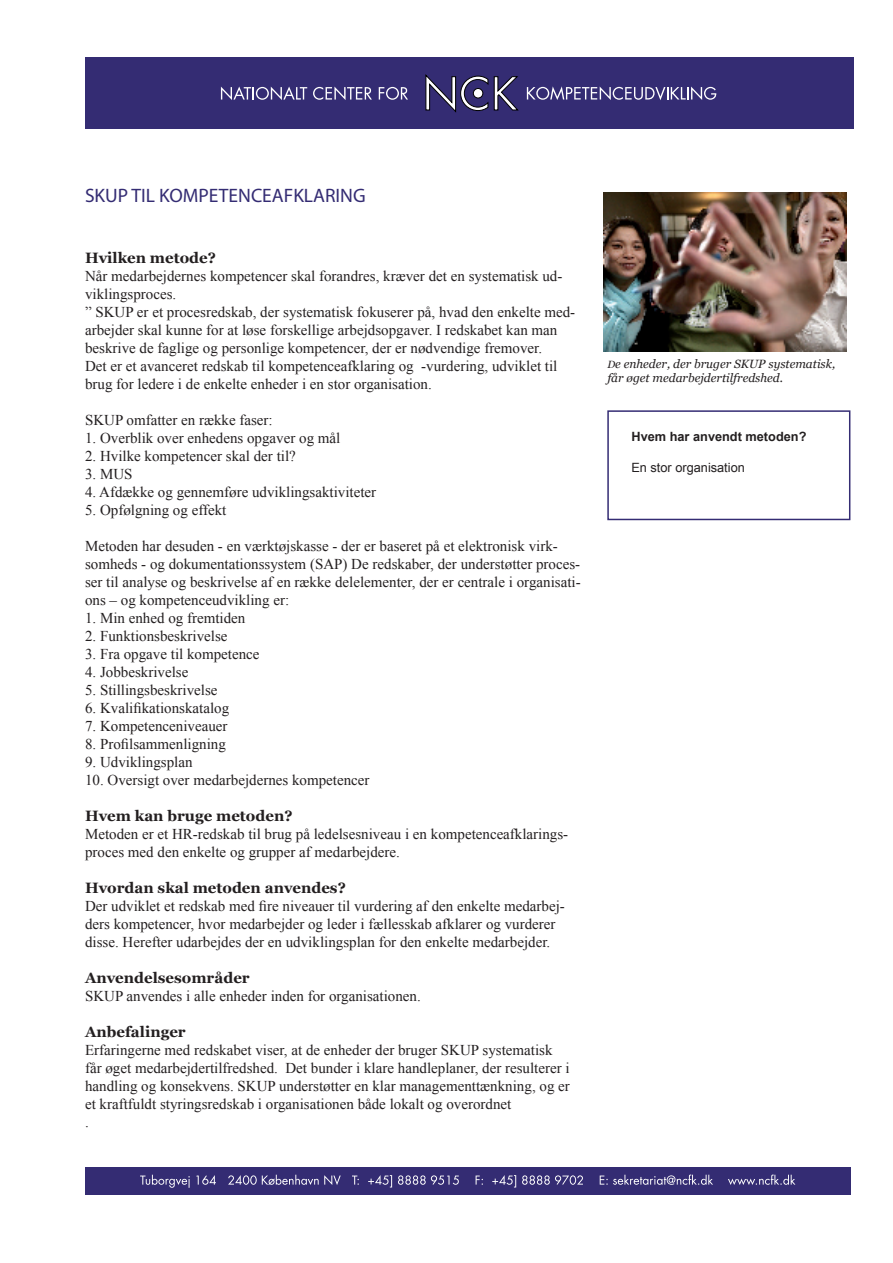
<style>
.page{position:relative;width:893px;height:1263px;background:#fff}
.page>*{position:absolute;margin:0;border:0;box-sizing:border-box;transform-origin:0 0}
.t1{font:19.5px "Myriad Pro";color:#342c73}
.t2{font:15px/18px "Times New Roman";color:#231f20}
.t3{font:700 15px "Georgia";color:#231f20}
.t4{font:700 12.75px "Arial";color:#231f20}
.t5{font:12.75px "Arial";color:#231f20}
.t6{font:italic 12px/14.4px "Georgia";color:#231f20}
.s1{font-size:10.5px}
</style>
<div class="page">
<div style="left:607px;top:410px;width:243px;height:110px;border:2px solid #342c73"></div>
<div style="left:85px;top:1168px;width:765px;height:27px;background:#342c73"></div>
<svg style="left:140px;top:1175px;width:50px;height:13px"></svg>
<svg style="left:196px;top:1175px;width:20px;height:10px"></svg>
<svg style="left:228px;top:1175px;width:113px;height:10px"></svg>
<svg style="left:352px;top:1175px;width:7px;height:10px"></svg>
<svg style="left:368px;top:1175px;width:24px;height:12px"></svg>
<svg style="left:398px;top:1175px;width:61px;height:10px"></svg>
<svg style="left:476px;top:1175px;width:7px;height:10px"></svg>
<svg style="left:492px;top:1175px;width:24px;height:12px"></svg>
<svg style="left:522px;top:1175px;width:61px;height:10px"></svg>
<svg style="left:600px;top:1174px;width:113px;height:11px"></svg>
<svg style="left:728px;top:1174px;width:67px;height:11px"></svg>
<div style="left:85px;top:57px;width:768px;height:72px;background:#342c73"></div>
<svg style="left:221px;top:87px;width:86px;height:13px"></svg>
<svg style="left:313px;top:87px;width:59px;height:13px"></svg>
<svg style="left:379px;top:87px;width:29px;height:13px"></svg>
<svg style="left:425px;top:75px;width:63px;height:37px"></svg>
<svg style="left:494px;top:76px;width:24px;height:34px"></svg>
<div style="left:473px;top:88px;width:10px;height:10px;background:#fff;border-radius:50%"></div>
<div style="left:473px;top:88px;width:10px;height:10px;border:1px solid #000;border-radius:50%"></div>
<svg style="left:527px;top:86px;width:189px;height:14px"></svg>
<img style="left:604px;top:193px;width:242px;height:158px">
<h1 class="t1" style="left:85px;top:183px;width:282px">SKUP TIL KOMPETENCEAFKLARING</h1>
<p class="t3" style="left:85px;top:249px;width:132px">Hvilken metode?</p>
<p class="t2" style="left:85px;top:267px;width:492px">Når medarbejdernes kompetencer skal forandres, kræver det en systematisk ud&shy;viklingsproces.<br>” SKUP er et procesredskab, der systematisk fokuserer på, hvad den enkelte med&shy;arbejder skal kunne for at løse forskellige arbejdsopgaver. I redskabet kan man beskrive de faglige og personlige kompetencer, der er nødvendige fremover.<br>Det er et avanceret redskab til kompetenceafklaring og -vurdering, udviklet til brug for ledere i de enkelte enheder i en stor organisation.</p>
<p class="t2" style="left:85px;top:411px;width:189px">SKUP omfatter en række faser:</p>
<p class="t2" style="left:85px;top:429px;width:257px">1. Overblik over enhedens opgaver og mål</p>
<p class="t2" style="left:85px;top:447px;width:212px">2. Hvilke kompetencer skal der til?</p>
<p class="t2" style="left:85px;top:465px;width:49px">3. MUS</p>
<p class="t2" style="left:85px;top:483px;width:293px">4. Afdække og gennemføre udviklingsaktiviteter</p>
<p class="t2" style="left:85px;top:501px;width:143px">5. Opfølgning og effekt</p>
<p class="t2" style="left:85px;top:537px;width:497px">Metoden har desuden - en værktøjskasse - der er baseret på et elektronisk virk&shy;somheds - og dokumentationssystem (SAP) De redskaber, der understøtter proces&shy;ser til analyse og beskrivelse af en række delelementer, der er centrale i organisati&shy;ons – og kompetenceudvikling er:</p>
<p class="t2" style="left:85px;top:609px;width:162px">1. Min enhed og fremtiden</p>
<p class="t2" style="left:85px;top:627px;width:144px">2. Funktionsbeskrivelse</p>
<p class="t2" style="left:85px;top:645px;width:176px">3. Fra opgave til kompetence</p>
<p class="t2" style="left:85px;top:663px;width:105px">4. Jobbeskrivelse</p>
<p class="t2" style="left:85px;top:681px;width:134px">5. Stillingsbeskrivelse</p>
<p class="t2" style="left:85px;top:699px;width:146px">6. Kvalifikationskatalog</p>
<p class="t2" style="left:85px;top:717px;width:144px">7. Kompetenceniveauer</p>
<p class="t2" style="left:85px;top:735px;width:142px">8. Profilsammenligning</p>
<p class="t2" style="left:85px;top:753px;width:109px">9. Udviklingsplan</p>
<p class="t2" style="left:85px;top:771px;width:286px">10. Oversigt over medarbejdernes kompetencer</p>
<p class="t3" style="left:85px;top:807px;width:209px">Hvem kan bruge metoden?</p>
<p class="t2" style="left:85px;top:825px;width:485px">Metoden er et HR-redskab til brug på ledelsesniveau i en kompetenceafklarings&shy;proces med den enkelte og grupper af medarbejdere.</p>
<p class="t3" style="left:85px;top:879px;width:262px">Hvordan skal metoden anvendes?</p>
<p class="t2" style="left:85px;top:897px;width:481px">Der udviklet et redskab med fire niveauer til vurdering af den enkelte medarbej&shy;ders kompetencer, hvor medarbejder og leder i fællesskab afklarer og vurderer disse. Herefter udarbejdes der en udviklingsplan for den enkelte medarbejder.</p>
<p class="t3" style="left:85px;top:969px;width:166px">Anvendelsesområder</p>
<p class="t2" style="left:85px;top:987px;width:337px">SKUP anvendes i alle enheder inden for organisationen.</p>
<p class="t3" style="left:85px;top:1023px;width:102px">Anbefalinger</p>
<p class="t2" style="left:85px;top:1041px;width:486px">Erfaringerne med redskabet viser, at de enheder der bruger SKUP systematisk får øget medarbejdertilfredshed. Det bunder i klare handleplaner, der resulterer i handling og konsekvens. SKUP understøtter en klar managementtænkning, og er et kraftfuldt styringsredskab i organisationen både lokalt og overordnet<br>.</p>
<p class="t6" style="left:607px;top:357px;width:229px"><span class="s1">D</span>e enheder, der bruger SKUP systematisk, får øget medarbejdertilfredshed.</p>
<p class="t4" style="left:631px;top:428px;width:176px">Hvem har anvendt metoden?</p>
<p class="t5" style="left:631px;top:459px;width:115px">En stor organisation</p>
</div>
